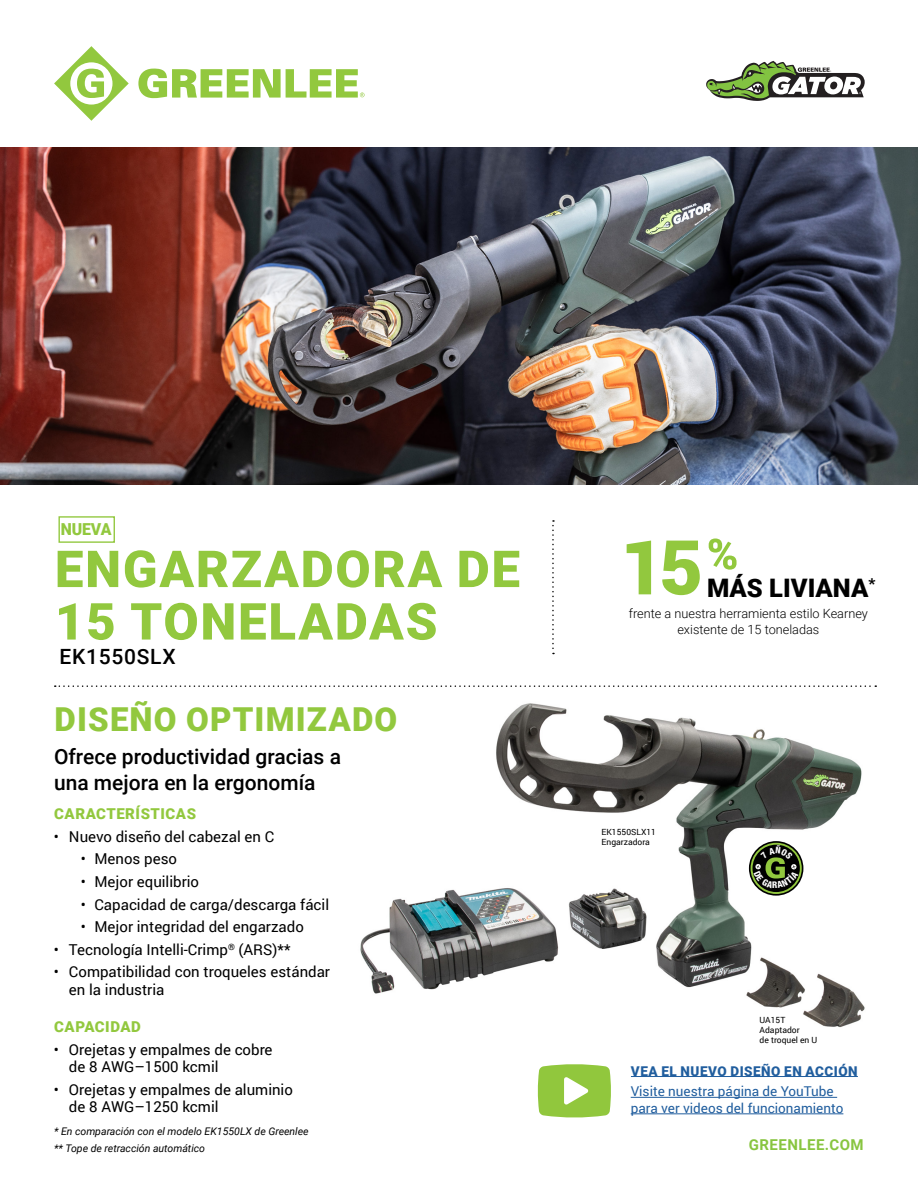
<style>
.page{position:relative;width:918px;height:1188px;background:#fff}
.page>*{position:absolute;margin:0;border:0;box-sizing:border-box;transform-origin:0 0}
.t1{font:900 51px/52.5px "Roboto";letter-spacing:.035em;color:#92c83e}
.t2{font:900 33px "Roboto";letter-spacing:.035em;color:#92c83e}
.t3{font:900 25.5px "Roboto";color:#000}
.t4{font:500 21px/25.2px "Roboto";color:#000}
.t5{font:500 21px "Roboto";letter-spacing:.035em;color:#000}
.t6{font:900 16.5px "Roboto";letter-spacing:-.01em;color:#92c83e;scale:.96 1}
.t7{font:15px/17.2px "Roboto";color:#000}
.t8{font:900 15px "Roboto";letter-spacing:.035em;color:#92c83e}
.t9{font:700 15px "Roboto";letter-spacing:.035em;color:#88c540}
.t10{font:13.5px/16.5px "Roboto";color:#215e9e}
.t11{font:900 13.5px "Roboto";letter-spacing:.035em;color:#215e9e}
.t12{font:300 12.75px/15.3px "Roboto";color:#000;text-align:center}
.t13{font:italic 10.5px/16.4px "Roboto";color:#000}
.t14{font:8.55px/10.2px "Roboto";color:#000}
</style>
<div class="page">
<img style="left:360px;top:703px;width:505px;height:325px">
<svg style="left:54px;top:46px;width:75px;height:75px"></svg>
<svg style="left:138px;top:68px;width:227px;height:30px"></svg>
<svg style="left:55px;top:685px;width:821px;height:2px"></svg>
<img style="left:0;top:148px;width:918px;height:337px">
<div style="left:58px;top:516px;width:57px;height:27px;border:1px solid #92c83e"></div>
<svg style="left:706px;top:60px;width:159px;height:41px"></svg>
<hr style="left:631px;top:1076px;width:227px;height:1px;background:#215e9e">
<hr style="left:631px;top:1097px;width:206px;height:1px;background:#215e9e">
<hr style="left:631px;top:1114px;width:212px;height:1px;background:#215e9e">
<svg style="left:537px;top:1064px;width:74px;height:54px;background:#a4d05f"></svg>
<svg style="left:552px;top:520px;width:2px;height:134px"></svg>
<svg style="left:627px;top:541px;width:73px;height:54px"></svg>
<svg style="left:709px;top:538px;width:28px;height:32px"></svg>
<svg style="left:749px;top:841px;width:55px;height:55px"></svg>
<svg style="left:750px;top:843px;width:52px;height:51px"></svg>
<svg style="left:752px;top:845px;width:48px;height:47px"></svg>
<svg style="left:754px;top:845px;width:45px;height:43px;background:#2c361b"></svg>
<p class="t6" style="left:61px;top:517px;width:54px">NUEVA</p>
<h1 class="t1" style="left:55px;top:541px;width:467px">ENGARZADORA DE<br>15 TONELADAS</h1>
<h3 class="t5" style="left:60px;top:641px;width:118px">EK1550SLX</h3>
<h2 class="t2" style="left:55px;top:697px;width:344px">DISEÑO OPTIMIZADO</h2>
<h3 class="t4" style="left:54px;top:744px;width:289px">Ofrece productividad gracias a una mejora en la ergonomía</h3>
<p class="t8" style="left:54px;top:803px;width:143px">CARACTERÍSTICAS</p>
<p class="t7" style="left:54px;top:827px;width:222px">• Nuevo diseño del cabezal en C</p>
<p class="t7" style="left:81px;top:850px;width:98px">• Menos peso</p>
<p class="t7" style="left:81px;top:872px;width:120px">• Mejor equilibrio</p>
<p class="t7" style="left:81px;top:895px;width:250px">• Capacidad de carga/descarga fácil</p>
<p class="t7" style="left:81px;top:918px;width:224px">• Mejor integridad del engarzado</p>
<p class="t7" style="left:54px;top:940px;width:238px">• Tecnología Intelli-Crimp<sup>®</sup> (ARS)**</p>
<p class="t7" style="left:69px;top:963px;width:263px;text-indent:-15px">• Compatibilidad con troqueles estándar en la industria</p>
<p class="t8" style="left:54px;top:1016px;width:88px">CAPACIDAD</p>
<p class="t7" style="left:69px;top:1040px;width:205px;text-indent:-15px">• Orejetas y empalmes de cobre de 8 AWG–1500 kcmil</p>
<p class="t7" style="left:69px;top:1080px;width:225px;text-indent:-15px">• Orejetas y empalmes de aluminio de 8 AWG–1250 kcmil</p>
<p class="t13" style="left:54px;top:1123px;width:256px">* En comparación con el modelo EK1550LX de Greenlee ** Tope de retracción automático</p>
<h3 class="t3" style="left:707px;top:570px;width:170px">MÁS LIVIANA<sup>*</sup></h3>
<p class="t12" style="left:629px;top:606px;width:240px">frente a nuestra herramienta estilo Kearney existente de 15 toneladas</p>
<p class="t14" style="left:602px;top:826px;width:56px">EK1550SLX11<br>Engarzadora</p>
<p class="t14" style="left:760px;top:1014px;width:59px">UA15T<br>Adaptador<br>de troquel en U</p>
<p class="t11" style="left:631px;top:1061px;width:228px">VEA EL NUEVO DISEÑO EN ACCIÓN</p>
<p class="t10" style="left:631px;top:1083px;width:214px">Visite nuestra página de YouTube para ver videos del funcionamiento</p>
<p class="t9" style="left:749px;top:1134px;width:116px">GREENLEE.COM</p>
</div>
